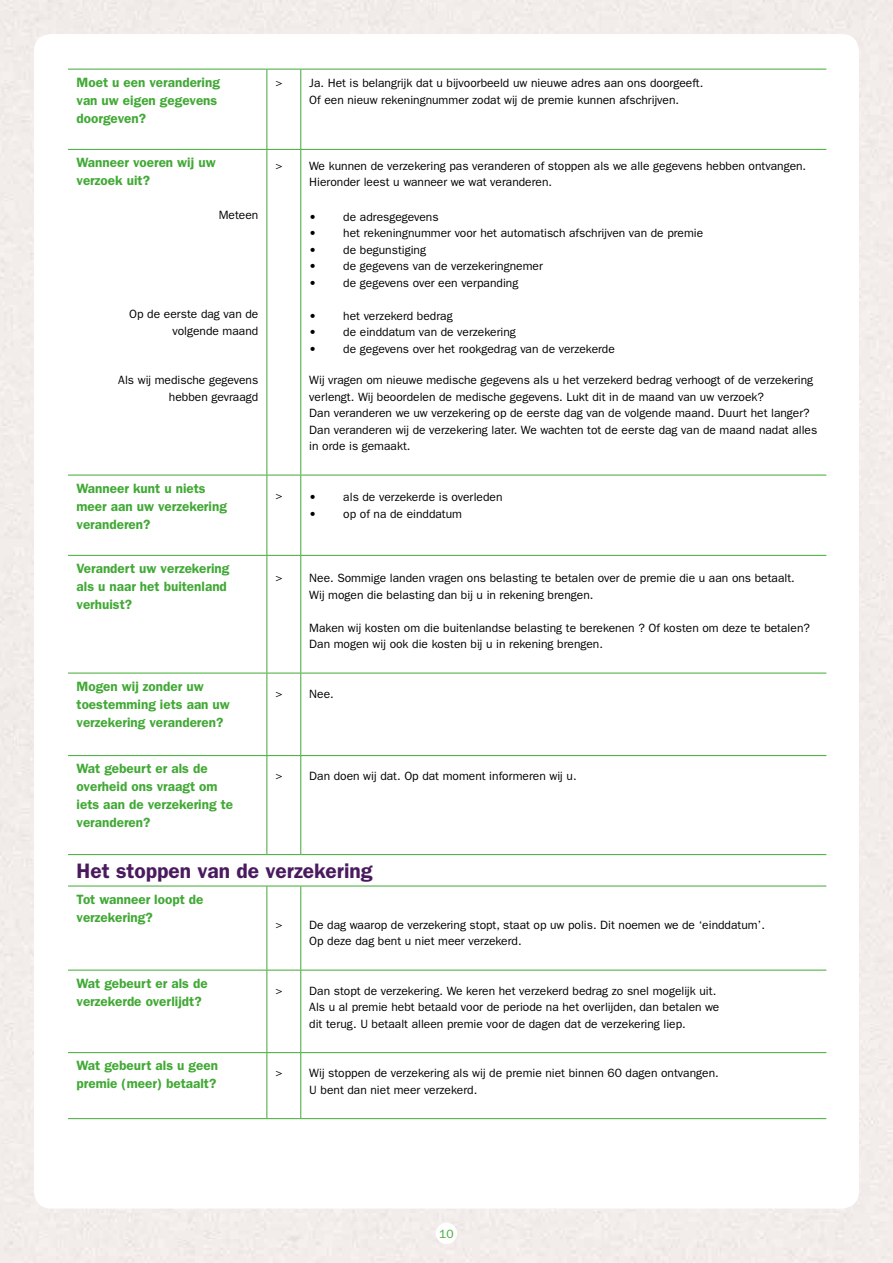
<style>
.page{position:relative;width:893px;height:1263px;background:#fff}
.page>*{position:absolute;margin:0;border:0;box-sizing:border-box;transform-origin:0 0}
.t1{font:600 21px "ITC Franklin Gothic Std";color:#4a1a5f}
.t2{font:600 13.5px/18px "ITC Franklin Gothic Std";color:#41a935}
.t3{font:12px/16.5px "ITC Franklin Gothic Std";color:#000}
.t4{font:12px "ITC Franklin Gothic Std";color:#41a935}
.s1{font-family:"ITC Franklin Gothic Std Hvy"}
</style>
<div class="page">
<hr style="left:68px;top:69px;width:199px;height:1px;background:#41a935">
<hr style="left:267px;top:69px;width:34px;height:1px;background:#41a935">
<hr style="left:266px;top:69px;width:1px;height:80px;background:#41a935">
<hr style="left:301px;top:69px;width:525px;height:1px;background:#41a935">
<hr style="left:300px;top:69px;width:1px;height:80px;background:#41a935">
<hr style="left:68px;top:149px;width:199px;height:1px;background:#41a935">
<hr style="left:267px;top:149px;width:34px;height:1px;background:#41a935">
<hr style="left:266px;top:150px;width:1px;height:325px;background:#41a935">
<hr style="left:301px;top:149px;width:525px;height:1px;background:#41a935">
<hr style="left:300px;top:150px;width:1px;height:325px;background:#41a935">
<hr style="left:68px;top:475px;width:199px;height:1px;background:#41a935">
<hr style="left:267px;top:475px;width:34px;height:1px;background:#41a935">
<hr style="left:266px;top:475px;width:1px;height:80px;background:#41a935">
<hr style="left:301px;top:475px;width:525px;height:1px;background:#41a935">
<hr style="left:300px;top:475px;width:1px;height:80px;background:#41a935">
<hr style="left:68px;top:555px;width:199px;height:1px;background:#41a935">
<hr style="left:267px;top:555px;width:34px;height:1px;background:#41a935">
<hr style="left:266px;top:556px;width:1px;height:117px;background:#41a935">
<hr style="left:301px;top:555px;width:525px;height:1px;background:#41a935">
<hr style="left:300px;top:556px;width:1px;height:117px;background:#41a935">
<hr style="left:68px;top:673px;width:199px;height:1px;background:#41a935">
<hr style="left:267px;top:673px;width:34px;height:1px;background:#41a935">
<hr style="left:266px;top:673px;width:1px;height:82px;background:#41a935">
<hr style="left:301px;top:673px;width:525px;height:1px;background:#41a935">
<hr style="left:300px;top:673px;width:1px;height:82px;background:#41a935">
<hr style="left:68px;top:755px;width:199px;height:1px;background:#41a935">
<hr style="left:267px;top:755px;width:34px;height:1px;background:#41a935">
<hr style="left:266px;top:756px;width:1px;height:98px;background:#41a935">
<hr style="left:301px;top:755px;width:525px;height:1px;background:#41a935">
<hr style="left:300px;top:756px;width:1px;height:98px;background:#41a935">
<hr style="left:68px;top:854px;width:199px;height:1px;background:#41a935">
<hr style="left:267px;top:854px;width:34px;height:1px;background:#41a935">
<hr style="left:301px;top:854px;width:525px;height:1px;background:#41a935">
<hr style="left:68px;top:886px;width:199px;height:1px;background:#41a935">
<hr style="left:267px;top:886px;width:34px;height:1px;background:#41a935">
<hr style="left:266px;top:886px;width:1px;height:84px;background:#41a935">
<hr style="left:301px;top:886px;width:525px;height:1px;background:#41a935">
<hr style="left:300px;top:886px;width:1px;height:84px;background:#41a935">
<hr style="left:68px;top:970px;width:199px;height:1px;background:#41a935">
<hr style="left:267px;top:970px;width:34px;height:1px;background:#41a935">
<hr style="left:266px;top:970px;width:1px;height:82px;background:#41a935">
<hr style="left:301px;top:970px;width:525px;height:1px;background:#41a935">
<hr style="left:300px;top:970px;width:1px;height:82px;background:#41a935">
<hr style="left:68px;top:1052px;width:199px;height:1px;background:#41a935">
<hr style="left:267px;top:1052px;width:34px;height:1px;background:#41a935">
<hr style="left:266px;top:1053px;width:1px;height:65px;background:#41a935">
<hr style="left:301px;top:1052px;width:525px;height:1px;background:#41a935">
<hr style="left:300px;top:1053px;width:1px;height:65px;background:#41a935">
<hr style="left:68px;top:1118px;width:199px;height:1px;background:#41a935">
<hr style="left:267px;top:1118px;width:34px;height:1px;background:#41a935">
<hr style="left:301px;top:1118px;width:525px;height:1px;background:#41a935">
<p class="t2" style="left:77px;top:73px;width:145px">Moet u een verandering van uw eigen gegevens doorgeven?</p>
<p class="t3" style="left:309px;top:75px;width:396px;text-indent:-34px">&gt; Ja. Het is belangrijk dat u bijvoorbeeld uw nieuwe adres aan ons doorgeeft.<br>Of een nieuw rekeningnummer zodat wij de premie kunnen afschrijven.</p>
<p class="t2" style="left:77px;top:154px;width:141px">Wanneer voeren wij uw verzoek uit?</p>
<p class="t3" style="left:219px;top:207px;width:41px">Meteen</p>
<p class="t3" style="left:309px;top:157px;width:498px;text-indent:-34px">&gt; We kunnen de verzekering pas veranderen of stoppen als we alle gegevens hebben ontvangen.<br>Hieronder leest u wanneer we wat veranderen.</p>
<p class="t3" style="left:309px;top:208px;width:131px"><span class="s1">•</span> de adresgegevens</p>
<p class="t3" style="left:309px;top:225px;width:396px"><span class="s1">•</span> het rekeningnummer voor het automatisch afschrijven van de premie</p>
<p class="t3" style="left:309px;top:241px;width:118px"><span class="s1">•</span> de begunstiging</p>
<p class="t3" style="left:309px;top:258px;width:235px"><span class="s1">•</span> de gegevens van de verzekeringnemer</p>
<p class="t3" style="left:309px;top:274px;width:211px"><span class="s1">•</span> de gegevens over een verpanding</p>
<p class="t3" style="left:309px;top:307px;width:145px"><span class="s1">•</span> het verzekerd bedrag</p>
<p class="t3" style="left:309px;top:324px;width:208px"><span class="s1">•</span> de einddatum van de verzekering</p>
<p class="t3" style="left:309px;top:340px;width:307px"><span class="s1">•</span> de gegevens over het rookgedrag van de verzekerde</p>
<p class="t3" style="left:309px;top:372px;width:510px">Wij vragen om nieuwe medische gegevens als u het verzekerd bedrag verhoogt of de verzekering verlengt. Wij beoordelen de medische gegevens. Lukt dit in de maand van uw verzoek?<br>Dan veranderen we uw verzekering op de eerste dag van de volgende maand. Duurt het langer?<br>Dan veranderen wij de verzekering later. We wachten tot de eerste dag van de maand nadat alles in orde is gemaakt.</p>
<p class="t3" style="left:129px;top:306px;width:131px;text-align:right">Op de eerste dag van de volgende maand</p>
<p class="t3" style="left:118px;top:372px;width:142px;text-align:right">Als wij medische gegevens hebben gevraagd</p>
<p class="t2" style="left:77px;top:479px;width:152px">Wanneer kunt u niets meer aan uw verzekering veranderen?</p>
<p class="t3" style="left:275px;top:487px;width:43px">&gt; <span class="s1">•</span></p>
<p class="t3" style="left:343px;top:489px;width:161px">als de verzekerde is overleden</p>
<p class="t3" style="left:309px;top:505px;width:154px"><span class="s1">•</span> op of na de einddatum</p>
<p class="t2" style="left:77px;top:559px;width:154px">Verandert uw verzekering als u naar het buitenland verhuist?</p>
<p class="t3" style="left:309px;top:570px;width:487px;text-indent:-34px">&gt; Nee. Sommige landen vragen ons belasting te betalen over de premie die u aan ons betaalt.<br>Wij mogen die belasting dan bij u in rekening brengen.</p>
<p class="t3" style="left:309px;top:619px;width:502px">Maken wij kosten om die buitenlandse belasting te berekenen ? Of kosten om deze te betalen?<br>Dan mogen wij ook die kosten bij u in rekening brengen.</p>
<p class="t2" style="left:77px;top:677px;width:155px">Mogen wij zonder uw toestemming iets aan uw verzekering veranderen?</p>
<p class="t3" style="left:275px;top:685px;width:60px">&gt; Nee.</p>
<p class="t2" style="left:77px;top:760px;width:158px">Wat gebeurt er als de overheid ons vraagt om iets aan de verzekering te veranderen?</p>
<p class="t3" style="left:275px;top:768px;width:303px">&gt; Dan doen wij dat. Op dat moment informeren wij u.</p>
<h1 class="t1" style="left:77px;top:858px;width:298px">Het stoppen van de verzekering</h1>
<p class="t2" style="left:77px;top:890px;width:128px">Tot wanneer loopt de verzekering?</p>
<p class="t3" style="left:309px;top:916px;width:457px;text-indent:-34px">&gt; De dag waarop de verzekering stopt, staat op uw polis. Dit noemen we de ‘einddatum’.<br>Op deze dag bent u niet meer verzekerd.</p>
<p class="t2" style="left:77px;top:974px;width:133px">Wat gebeurt er als de verzekerde overlijdt?</p>
<p class="t3" style="left:309px;top:982px;width:412px;text-indent:-34px">&gt; Dan stopt de verzekering. We keren het verzekerd bedrag zo snel mogelijk uit.<br>Als u al premie hebt betaald voor de periode na het overlijden, dan betalen we dit terug. U betaalt alleen premie voor de dagen dat de verzekering liep.</p>
<p class="t2" style="left:77px;top:1057px;width:143px">Wat gebeurt als u geen premie (meer) betaalt?</p>
<p class="t3" style="left:309px;top:1065px;width:411px;text-indent:-34px">&gt; Wij stoppen de verzekering als wij de premie niet binnen 60 dagen ontvangen.<br>U bent dan niet meer verzekerd.</p>
<p class="t4" style="left:439px;top:1227px;width:16px">10</p>
</div>
